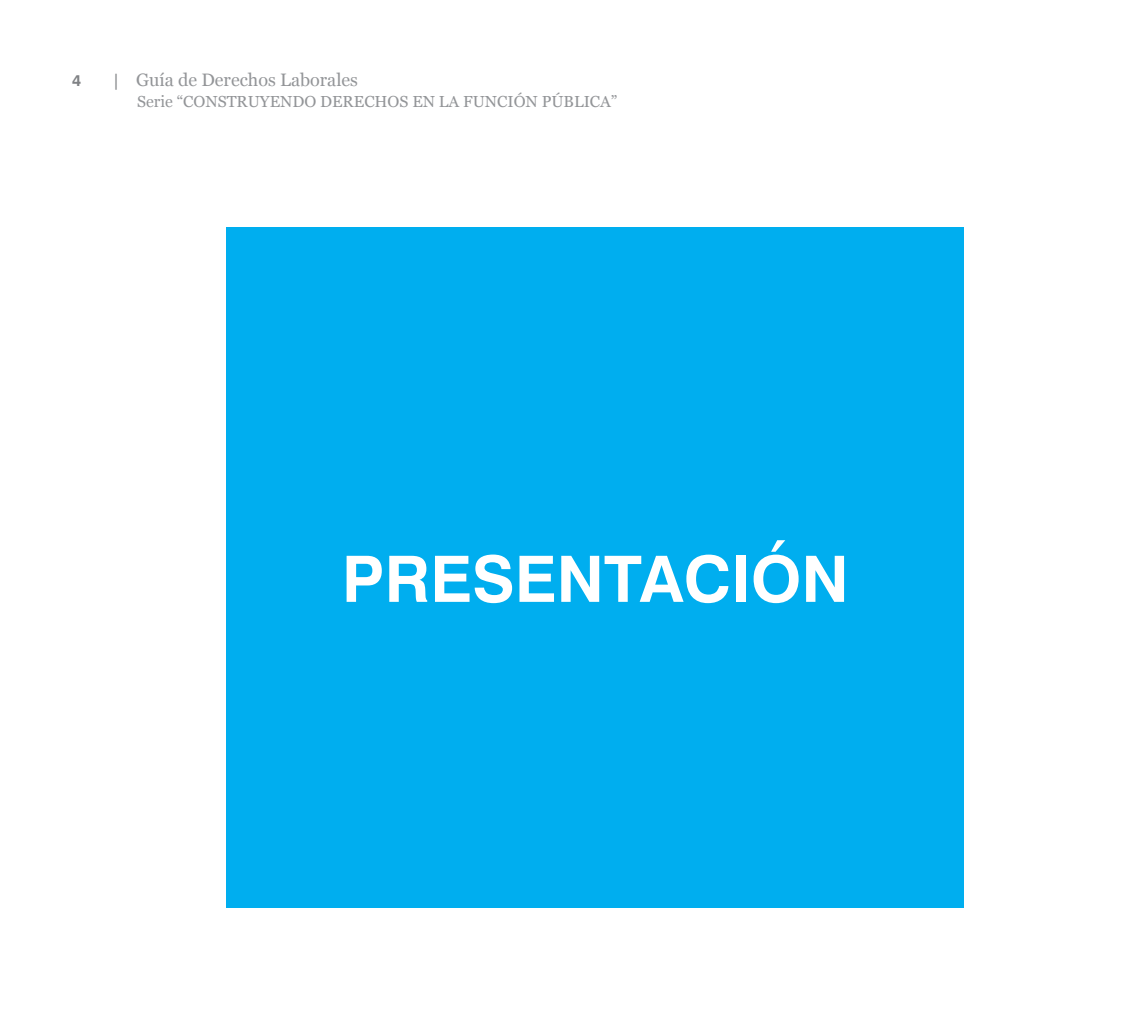
<style>
.page{position:relative;width:1134px;height:1021px;background:#fff}
.page>*{position:absolute;margin:0;border:0;box-sizing:border-box;transform-origin:0 0}
.t1{font:700 64px "Swiss 721 BT";color:#fff}
.t2{font:18px "Georgia";color:#939598}
.t3{font:16px "Georgia";color:#939598}
.t4{font:700 16px "Swiss 721 BT";color:#808285}
.s1{font-family:"Swiss 721 BT";font-size:16px;color:#808285}
</style>
<div class="page">
<div style="left:227px;top:227px;width:737px;height:680px;background:#00aeef"></div>
<p class="t4" style="left:72px;top:70px;width:11px">4</p>
<p class="t2" style="left:112px;top:69px;width:247px"><span class="s1">|</span> Guía de Derechos Laborales</p>
<p class="t3" style="left:137px;top:93px;width:482px">Serie “CONSTRUYENDO DERECHOS EN LA FUNCIÓN PÚBLICA”</p>
<h1 class="t1" style="left:342px;top:540px;width:508px">PRESENTACIÓN</h1>
</div>
